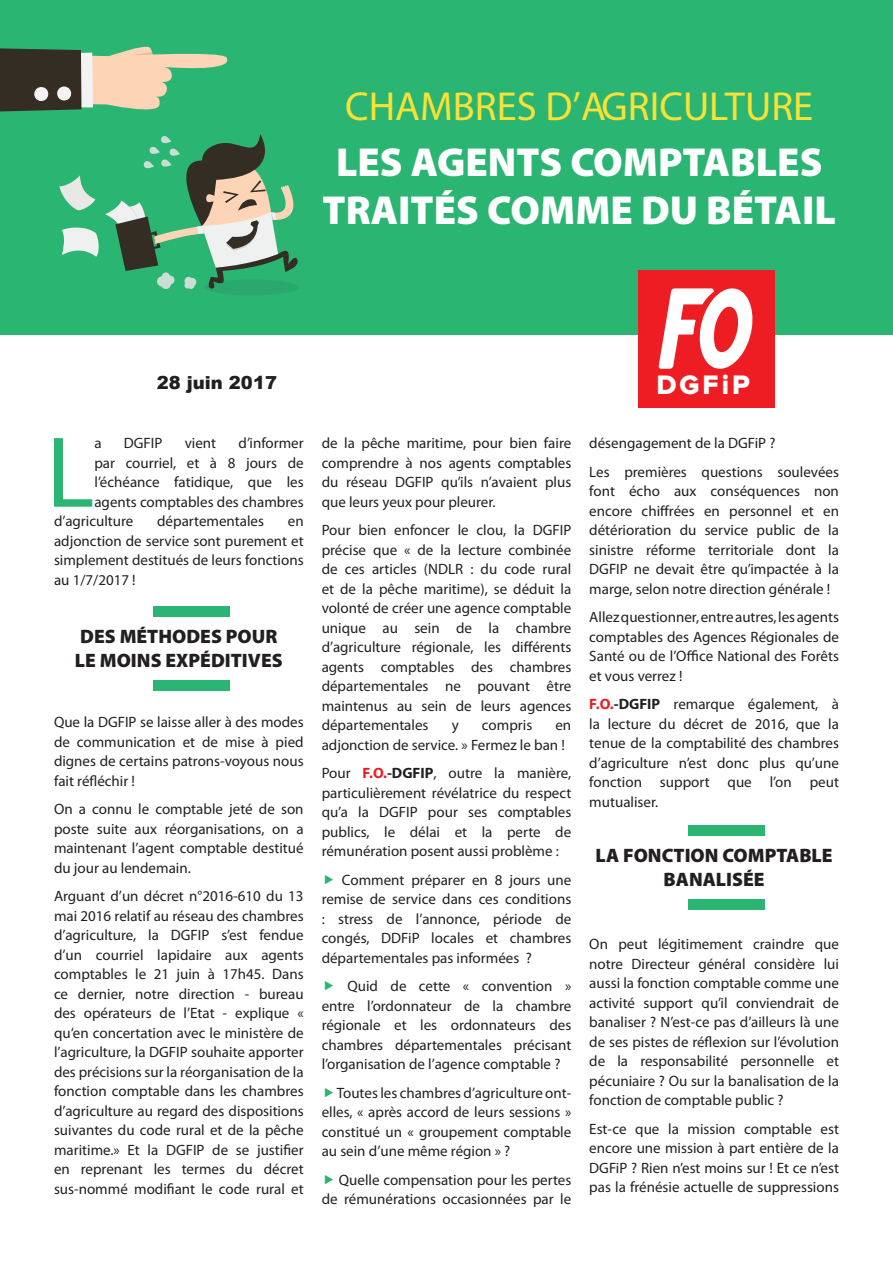
<style>
.page{position:relative;width:893px;height:1263px;background:#fff}
.page>*{position:absolute;margin:0;border:0;box-sizing:border-box;transform-origin:0 0}
.t1{font:101.85px "Myriad Pro";color:#2bb572}
.t2{font:900 40.65px/48.4px "Myriad Pro";color:#fff;text-align:center}
.t3{font:40.65px "Myriad Pro";color:#fae136}
.t4{font:27.75px "Proxima Nova Extrabld";letter-spacing:.11em;color:#fff}
.t5{font:900 19.5px/23.4px "Myriad Pro";color:#231f20;text-align:center}
.t6{font:900 18px "Arial";color:#231f20}
.t7{font:15px/19.5px "Myriad Pro";color:#231f20;text-align:justify}
.s1{font-weight:700;color:#ed1b24}
.s2{font-weight:700}
</style>
<div class="page">
<div style="left:0;top:0;width:893px;height:335px;background:#2bb572"></div>
<svg style="left:0;top:46px;width:228px;height:66px"></svg>
<div style="left:204px;top:279px;width:95px;height:16px;background:#29a96d;border-radius:50%"></div>
<svg style="left:59px;top:134px;width:240px;height:155px"></svg>
<div style="left:638px;top:270px;width:137px;height:137px;background:#ee1d23"></div>
<svg style="left:658px;top:288px;width:95px;height:81px"></svg>
<div style="left:153px;top:680px;width:77px;height:11px;background:#2bb572"></div>
<div style="left:153px;top:606px;width:77px;height:11px;background:#2bb572"></div>
<div style="left:688px;top:899px;width:77px;height:11px;background:#2bb572"></div>
<div style="left:688px;top:825px;width:77px;height:11px;background:#2bb572"></div>
<h2 class="t3" style="left:345px;top:82px;width:469px">CHAMBRES D’AGRICULTURE</h2>
<h2 class="t2" style="left:323px;top:138px;width:515px">LES AGENTS COMPTABLES<br>TRAITÉS COMME DU BÉTAIL</h2>
<p class="t6" style="left:157px;top:370px;width:122px">28 juin 2017</p>
<p class="t4" style="left:656px;top:372px;width:95px">DGFiP</p>
<p class="t1" style="left:46px;top:410px;width:50px">L</p>
<p class="t7" style="left:94px;top:433px;width:9px">a</p>
<p class="t7" style="left:124px;top:433px;width:40px">DGFIP</p>
<p class="t7" style="left:185px;top:433px;width:33px">vient</p>
<p class="t7" style="left:238px;top:433px;width:67px">d’informer</p>
<p class="t7" style="left:94px;top:453px;width:211px">par courriel, et à 8 jours de</p>
<p class="t7" style="left:94px;top:472px;width:211px">l’échéance fatidique, que les</p>
<p class="t7" style="left:94px;top:492px;width:211px">agents comptables des chambres</p>
<p class="t7" style="left:54px;top:511px;width:81px">d’agriculture</p>
<p class="t7" style="left:157px;top:511px;width:108px">départementales</p>
<p class="t7" style="left:54px;top:511px;width:251px;text-indent:234px">en adjonction de service sont purement et simplement destitués de leurs fonctions au 1/7/2017 !</p>
<p class="t5" style="left:80px;top:625px;width:199px">DES MÉTHODES POUR</p>
<p class="t5" style="left:75px;top:649px;width:209px">LE MOINS EXPÉDITIVES</p>
<p class="t7" style="left:54px;top:712px;width:251px">Que la DGFIP se laisse aller à des modes de communication et de mise à pied dignes de certains patrons-voyous nous fait réfléchir !</p>
<p class="t7" style="left:54px;top:799px;width:251px">On a connu le comptable jeté de son poste suite aux réorganisations, on a maintenant l’agent comptable destitué du jour au lendemain.</p>
<p class="t7" style="left:54px;top:886px;width:251px">Arguant d’un décret n°2016-610 du 13 mai 2016 relatif au réseau des chambres d’agriculture, la DGFIP s’est fendue d’un courriel lapidaire aux agents comptables le 21 juin à 17h45. Dans ce dernier, notre direction - bureau des opérateurs de l’Etat - explique « qu‘en concertation avec le ministère de l’agriculture, la DGFIP souhaite apporter des précisions sur la réorganisation de la fonction comptable dans les chambres d’agriculture au regard des dispositions suivantes du code rural et de la pêche maritime.» Et la DGFIP de se justifier en reprenant les termes du décret sus-nommé modifiant le code rural et</p>
<p class="t7" style="left:322px;top:433px;width:251px">de la pêche maritime, pour bien faire comprendre à nos agents comptables du réseau DGFIP qu’ils n’avaient plus que leurs yeux pour pleurer.</p>
<p class="t7" style="left:322px;top:520px;width:251px">Pour bien enfoncer le clou, la DGFIP précise que « de la lecture combinée de ces articles (NDLR : du code rural et de la pêche maritime), se déduit la volonté de créer une agence comptable unique au sein de la chambre d’agriculture régionale, les différents agents comptables des chambres départementales ne pouvant être maintenus au sein de leurs agences départementales</p>
<p class="t7" style="left:452px;top:715px;width:9px">y</p>
<p class="t7" style="left:482px;top:715px;width:52px">compris</p>
<p class="t7" style="left:322px;top:715px;width:251px;text-indent:234px">en adjonction de service. » Fermez le ban !</p>
<p class="t7" style="left:322px;top:763px;width:251px">Pour <span class="s1">F.O.</span><span class="s2">-DGFIP</span>, outre la manière, particulièrement révélatrice du respect qu’a la DGFIP pour ses comptables publics, le délai et la perte de rémunération posent aussi problème :</p>
<p class="t7" style="left:322px;top:870px;width:251px;text-indent:20px">Comment préparer en 8 jours une remise de service dans ces conditions : stress de l’annonce, période de congés, DDFiP locales et chambres départementales pas informées ?</p>
<p class="t7" style="left:322px;top:976px;width:251px;text-indent:26px">Quid de cette « convention » entre l’ordonnateur de la chambre régionale et les ordonnateurs des chambres départementales précisant l’organisation de l’agence comptable ?</p>
<p class="t7" style="left:322px;top:1083px;width:251px;text-indent:15px">Toutes les chambres d’agriculture ont&shy;elles, « après accord de leurs sessions » constitué un « groupement comptable au sein d’une même région » ?</p>
<p class="t7" style="left:322px;top:1170px;width:251px;text-align:right">Quelle compensation pour les pertes de rémunérations occasionnées par le</p>
<p class="t7" style="left:589px;top:433px;width:188px">désengagement de la DGFiP ?</p>
<p class="t7" style="left:589px;top:462px;width:251px">Les premières questions soulevées font écho aux conséquences non encore chiffrées en personnel et en détérioration du service public de la sinistre réforme territoriale dont la DGFIP ne devait être qu’impactée à la marge, selon notre direction générale !</p>
<p class="t7" style="left:589px;top:607px;width:251px">Allez questionner, entre autres, les agents comptables des Agences Régionales de Santé ou de l’Office National des Forêts et vous verrez !</p>
<p class="t7" style="left:589px;top:694px;width:251px"><span class="s1">F.O.</span><span class="s2">-DGFIP</span> remarque également, à la lecture du décret de 2016, que la tenue de la comptabilité des chambres d’agriculture n’est donc plus qu’une fonction support que l’on peut mutualiser.</p>
<p class="t5" style="left:596px;top:844px;width:239px">LA FONCTION COMPTABLE<br>BANALISÉE</p>
<p class="t7" style="left:589px;top:934px;width:251px">On peut légitimement craindre que notre Directeur général considère lui aussi la fonction comptable comme une activité support qu’il conviendrait de banaliser ? N’est-ce pas d’ailleurs là une de ses pistes de réflexion sur l’évolution de la responsabilité personnelle et pécuniaire ? Ou sur la banalisation de la fonction de comptable public ?</p>
<p class="t7" style="left:589px;top:1119px;width:251px">Est-ce que la mission comptable est encore une mission à part entière de la DGFiP ? Rien n’est moins sur ! Et ce n’est pas la frénésie actuelle de suppressions</p>
</div>
